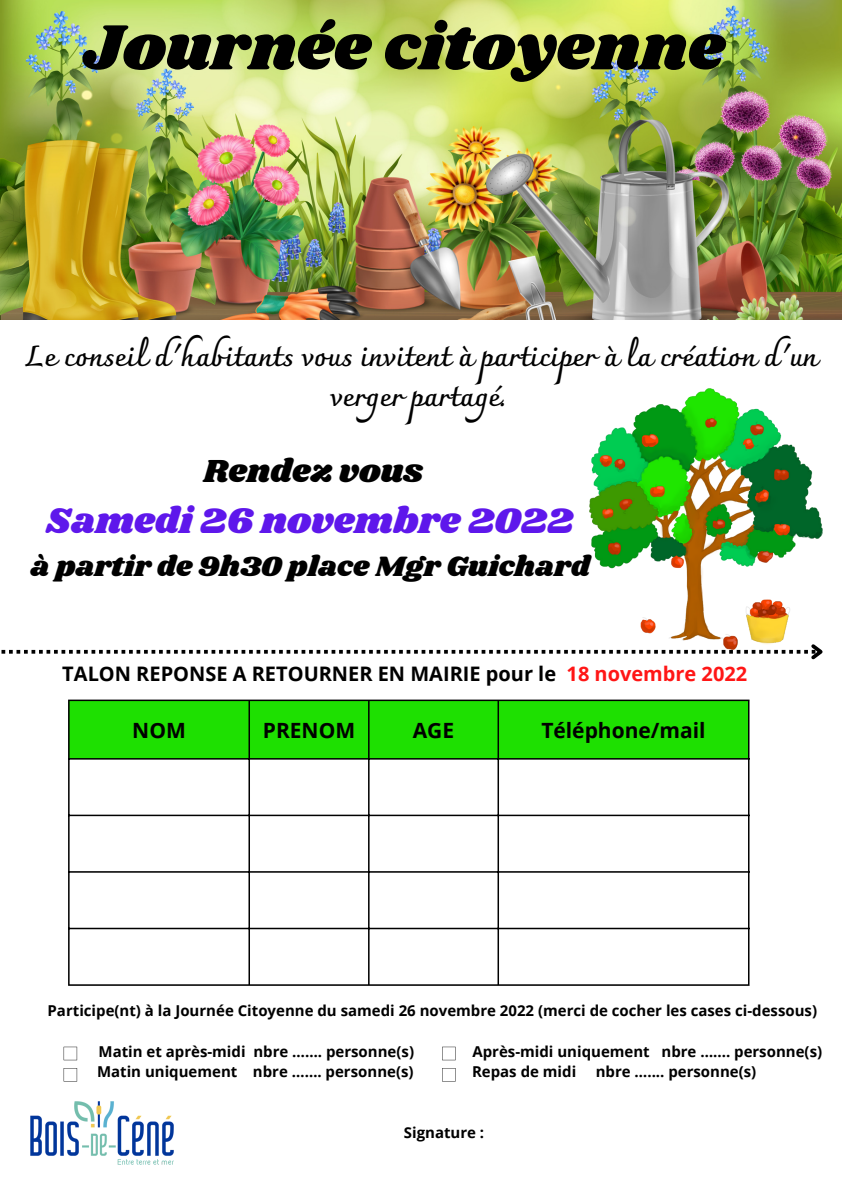
<style>
.page{position:relative;width:842px;height:1191px;background:#fff}
.page>*{position:absolute;margin:0;border:0;box-sizing:border-box;transform-origin:0 0}
.t1{font:66px "Shrikhand";color:#000}
.t2{font:37.1px "Shrikhand";color:#5e17eb}
.t3{font:33.1px "Shrikhand";color:#000}
.t4{font:29.1px "Shrikhand";color:#000}
.t5{font:700 28.6px/39.7px "Charmonman";color:#000;text-align:center}
.t6{font:700 21px "Open Sans";color:#000}
.t7{font:700 20px "Open Sans";color:#000}
.t8{font:700 15px "Open Sans";color:#000}
.s1{color:#ff1616}
</style>
<div class="page">
<div style="left:70px;top:701px;width:678px;height:57px;background:#1ee001"></div>
<hr style="left:68px;top:701px;width:2px;height:283px;background:#000">
<hr style="left:248px;top:701px;width:2px;height:283px;background:#000">
<hr style="left:368px;top:701px;width:2px;height:283px;background:#000">
<hr style="left:497px;top:701px;width:2px;height:283px;background:#000">
<hr style="left:748px;top:701px;width:1px;height:283px;background:#000">
<hr style="left:68px;top:699px;width:681px;height:2px;background:#000">
<hr style="left:68px;top:758px;width:681px;height:1px;background:#000">
<hr style="left:68px;top:814px;width:681px;height:2px;background:#000">
<hr style="left:68px;top:871px;width:681px;height:1px;background:#000">
<hr style="left:68px;top:927px;width:681px;height:2px;background:#000">
<hr style="left:68px;top:984px;width:681px;height:1px;background:#000">
<svg style="left:64px;top:1068px;width:13px;height:13px"></svg>
<svg style="left:64px;top:1046px;width:13px;height:14px"></svg>
<svg style="left:442px;top:1046px;width:14px;height:14px"></svg>
<svg style="left:442px;top:1068px;width:14px;height:13px"></svg>
<svg style="left:1px;top:649px;width:822px;height:11px"></svg>
<img style="left:0;top:0;width:842px;height:320px">
<img style="left:30px;top:1101px;width:144px;height:64px">
<img style="left:590px;top:389px;width:232px;height:261px">
<h1 class="t1" style="left:84px;top:2px;width:642px">Journée citoyenne</h1>
<h3 class="t5" style="left:26px;top:336px;width:793px">Le conseil d'habitants vous invitent à participer à la création d'un verger partagé.</h3>
<h3 class="t3" style="left:203px;top:448px;width:221px">Rendez vous</h3>
<h2 class="t2" style="left:46px;top:494px;width:529px">Samedi 26 novembre 2022</h2>
<h3 class="t4" style="left:31px;top:546px;width:561px">à partir de 9h30 place Mgr Guichard</h3>
<h3 class="t7" style="left:62px;top:659px;width:686px">TALON REPONSE A RETOURNER EN MAIRIE pour le <span class="s1">18 novembre 2022</span></h3>
<h3 class="t6" style="left:132px;top:715px;width:55px">NOM</h3>
<h3 class="t6" style="left:263px;top:715px;width:94px">PRENOM</h3>
<h3 class="t6" style="left:413px;top:715px;width:43px">AGE</h3>
<h3 class="t6" style="left:541px;top:715px;width:166px">Téléphone/mail</h3>
<p class="t8" style="left:48px;top:1000px;width:771px">Participe(nt) à la Journée Citoyenne du samedi 26 novembre 2022 (merci de cocher les cases ci-dessous)</p>
<p class="t8" style="left:99px;top:1040px;width:317px">Matin et après-midi nbre ……. personne(s)</p>
<p class="t8" style="left:472px;top:1040px;width:351px">Après-midi uniquement nbre ….... personne(s)</p>
<p class="t8" style="left:97px;top:1060px;width:318px">Matin uniquement nbre ……. personne(s)</p>
<p class="t8" style="left:472px;top:1060px;width:106px">Repas de midi</p>
<p class="t8" style="left:596px;top:1060px;width:162px">nbre ….... personne(s)</p>
<p class="t8" style="left:404px;top:1121px;width:82px">Signature :</p>
</div>
